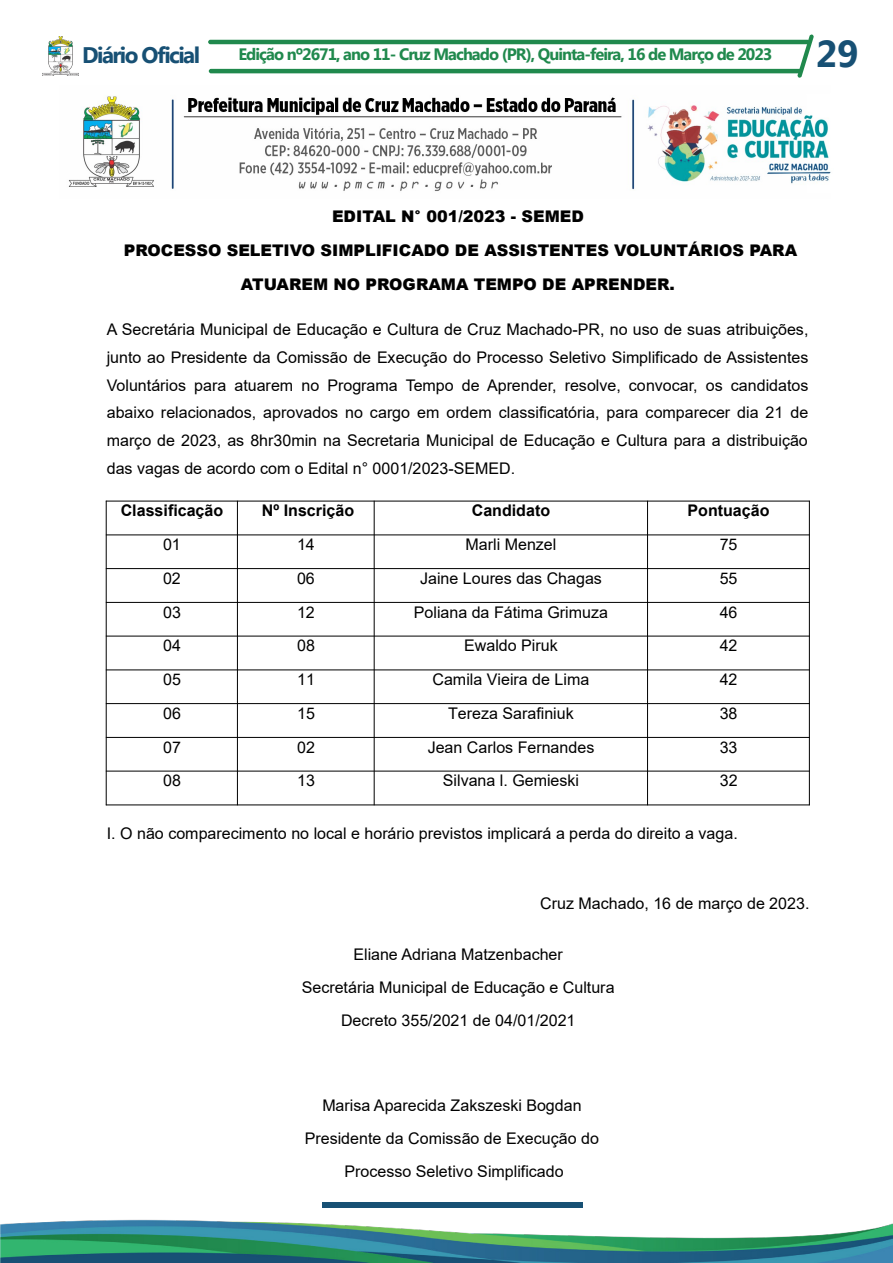
<style>
.page{position:relative;width:893px;height:1263px;background:#fff}
.page>*{position:absolute;margin:0;border:0;box-sizing:border-box;transform-origin:0 0}
.t1{font:700 37.5px "Myanmar Text";color:#175074}
.t2{font:700 22.5px "Myanmar Text";letter-spacing:-.07em;color:#175074}
.t3{font:700 16.5px "Myanmar Text";letter-spacing:-.06em;color:#20894d}
.t4{font:16.05px/27.6px "Arial";color:#000;text-align:center}
.t5{font:900 16.05px/33.9px "Arial";color:#000;text-align:center}
.t6{font:700 16.05px "Arial";color:#000}
</style>
<div class="page">
<hr style="left:208px;top:40px;width:602px;height:4px;background:#20894d;border-radius:2px">
<hr style="left:209px;top:69px;width:593px;height:4px;background:#20894d;border-radius:2px">
<img style="left:43px;top:37px;width:36px;height:38px">
<svg style="left:797px;top:34px;width:17px;height:44px"></svg>
<img style="left:0;top:1219px;width:893px;height:44px">
<div style="left:322px;top:1202px;width:261px;height:6px;background:#175074"></div>
<hr style="left:106px;top:501px;width:704px;height:1px;background:#000">
<hr style="left:106px;top:534px;width:704px;height:1px;background:#000">
<hr style="left:106px;top:568px;width:704px;height:1px;background:#000">
<hr style="left:106px;top:602px;width:704px;height:1px;background:#000">
<hr style="left:106px;top:636px;width:704px;height:1px;background:#000">
<hr style="left:106px;top:669px;width:704px;height:1px;background:#000">
<hr style="left:106px;top:703px;width:704px;height:1px;background:#000">
<hr style="left:106px;top:737px;width:704px;height:1px;background:#000">
<hr style="left:106px;top:771px;width:704px;height:1px;background:#000">
<hr style="left:106px;top:804px;width:704px;height:1px;background:#000">
<hr style="left:106px;top:501px;width:1px;height:304px;background:#000">
<hr style="left:237px;top:501px;width:1px;height:304px;background:#000">
<hr style="left:374px;top:501px;width:1px;height:304px;background:#000">
<hr style="left:647px;top:501px;width:1px;height:304px;background:#000">
<hr style="left:809px;top:501px;width:1px;height:304px;background:#000">
<img style="left:68px;top:96px;width:763px;height:95px">
<p class="t2" style="left:82px;top:42px;width:119px">Diário Oficial</p>
<p class="t3" style="left:238px;top:45px;width:535px">Edição nº2671, ano 11- Cruz Machado (PR), Quinta-feira, 16 de Março de 2023</p>
<p class="t1" style="left:816px;top:32px;width:44px">29</p>
<p class="t5" style="left:124px;top:199px;width:675px">EDITAL N° 001/2023 - SEMED<br>PROCESSO SELETIVO SIMPLIFICADO DE ASSISTENTES VOLUNTÁRIOS PARA<br>ATUAREM NO PROGRAMA TEMPO DE APRENDER.</p>
<p class="t4" style="left:107px;top:317px;width:703px;text-align:justify">A Secretária Municipal de Educação e Cultura de Cruz Machado-PR, no uso de suas atribuições, junto ao Presidente da Comissão de Execução do Processo Seletivo Simplificado de Assistentes Voluntários para atuarem no Programa Tempo de Aprender, resolve, convocar, os candidatos abaixo relacionados, aprovados no cargo em ordem classificatória, para comparecer dia 21 de março de 2023, as 8hr30min na Secretaria Municipal de Educação e Cultura para a distribuição das vagas de acordo com o Edital n° 0001/2023-SEMED.</p>
<p class="t6" style="left:121px;top:505px;width:104px">Classificação</p>
<p class="t6" style="left:262px;top:505px;width:94px">Nº Inscrição</p>
<p class="t6" style="left:472px;top:505px;width:80px">Candidato</p>
<p class="t6" style="left:688px;top:505px;width:83px">Pontuação</p>
<p class="t4" style="left:163px;top:532px;width:19px">01</p>
<p class="t4" style="left:297px;top:532px;width:19px">14</p>
<p class="t4" style="left:466px;top:532px;width:92px">Marli Menzel</p>
<p class="t4" style="left:720px;top:532px;width:19px">75</p>
<p class="t4" style="left:163px;top:566px;width:19px">02</p>
<p class="t4" style="left:297px;top:566px;width:19px">06</p>
<p class="t4" style="left:420px;top:566px;width:183px">Jaine Loures das Chagas</p>
<p class="t4" style="left:720px;top:566px;width:19px">55</p>
<p class="t4" style="left:163px;top:600px;width:19px">03</p>
<p class="t4" style="left:297px;top:600px;width:19px">12</p>
<p class="t4" style="left:414px;top:600px;width:196px">Poliana da Fátima Grimuza</p>
<p class="t4" style="left:720px;top:600px;width:19px">46</p>
<p class="t4" style="left:163px;top:633px;width:19px">04</p>
<p class="t4" style="left:297px;top:633px;width:19px">08</p>
<p class="t4" style="left:464px;top:633px;width:95px">Ewaldo Piruk</p>
<p class="t4" style="left:720px;top:633px;width:19px">42</p>
<p class="t4" style="left:163px;top:667px;width:19px">05</p>
<p class="t4" style="left:297px;top:667px;width:19px">11</p>
<p class="t4" style="left:433px;top:667px;width:158px">Camila Vieira de Lima</p>
<p class="t4" style="left:720px;top:667px;width:19px">42</p>
<p class="t4" style="left:163px;top:701px;width:19px">06</p>
<p class="t4" style="left:297px;top:701px;width:19px">15</p>
<p class="t4" style="left:448px;top:701px;width:127px">Tereza Sarafiniuk</p>
<p class="t4" style="left:720px;top:701px;width:19px">38</p>
<p class="t4" style="left:163px;top:735px;width:19px">07</p>
<p class="t4" style="left:297px;top:735px;width:19px">02</p>
<p class="t4" style="left:428px;top:735px;width:168px">Jean Carlos Fernandes</p>
<p class="t4" style="left:720px;top:735px;width:19px">33</p>
<p class="t4" style="left:163px;top:768px;width:19px">08</p>
<p class="t4" style="left:297px;top:768px;width:19px">13</p>
<p class="t4" style="left:443px;top:768px;width:138px">Silvana l. Gemieski</p>
<p class="t4" style="left:720px;top:768px;width:19px">32</p>
<p class="t4" style="left:107px;top:821px;width:632px">I. O não comparecimento no local e horário previstos implicará a perda do direito a vaga.</p>
<p class="t4" style="left:540px;top:891px;width:271px">Cruz Machado, 16 de março de 2023.</p>
<p class="t4" style="left:302px;top:939px;width:314px;line-height:33px">Eliane Adriana Matzenbacher<br>Secretária Municipal de Educação e Cultura<br>Decreto 355/2021 de 04/01/2021</p>
<p class="t4" style="left:305px;top:1090px;width:296px;line-height:33px">Marisa Aparecida Zakszeski Bogdan<br>Presidente da Comissão de Execução do<br>Processo Seletivo Simplificado</p>
</div>
